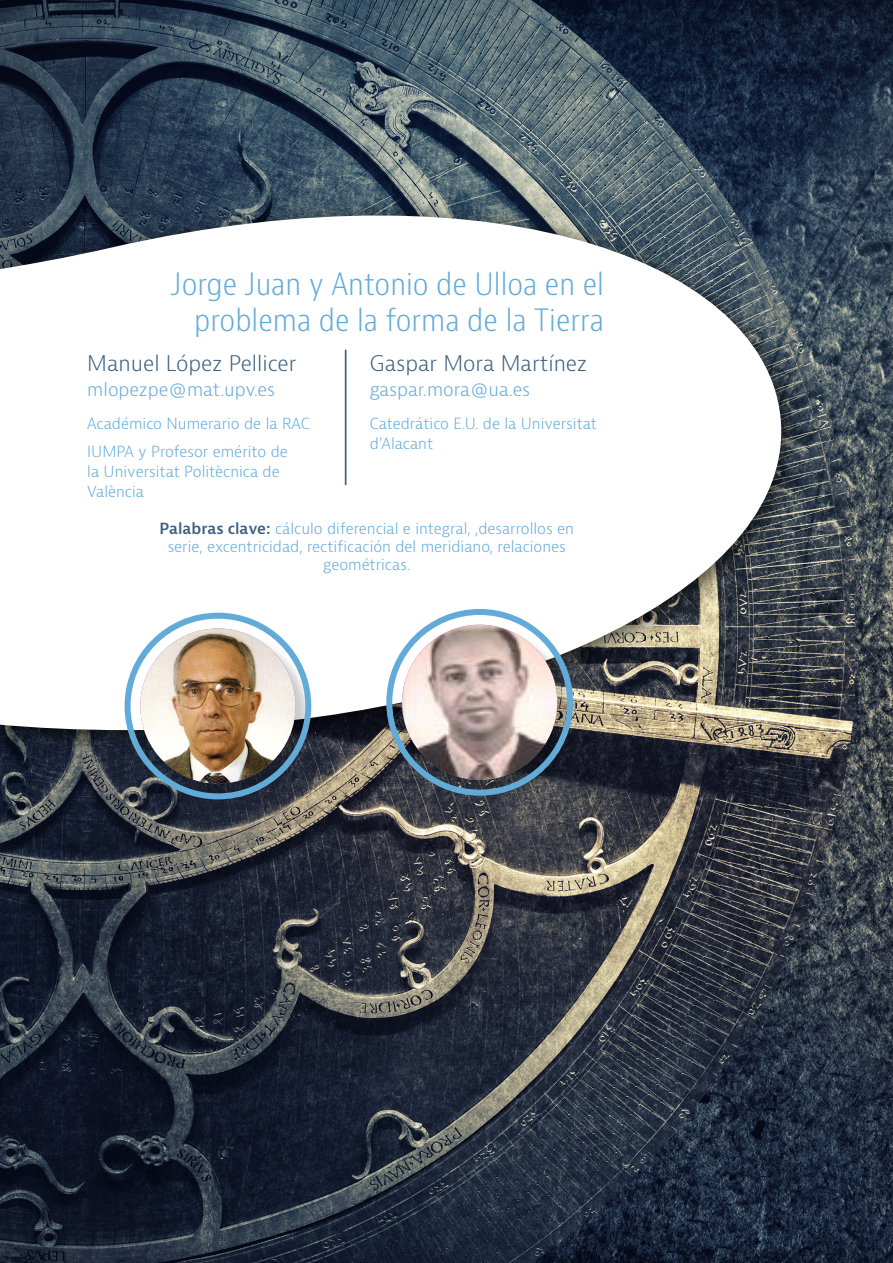
<style>
.page{position:relative;width:893px;height:1263px;background:#fff}
.page>*{position:absolute;margin:0;border:0;box-sizing:border-box;transform-origin:0 0}
.Título_Portada_Artíc{font:300 condensed 30px/36px "Bernino Sans";color:#62abd9;text-align:right}
.Autores_Portada_Artí{font:300 21px "Bernina Sans";color:#3b6081}
.Correo_Autores_Porta{font:300 18px "Bernina Sans";color:#62abd9}
.Correo_Autores_Porta-2{font:300 15px/18px "Bernina Sans";color:#62abd9;text-align:center}
.Afiliación_Autor_Por{font:300 15px/19.5px "Bernina Sans";color:#62abd9}
.s1{font-weight:600;color:#3b6081}
</style>
<div class="page">
<img style="left:0;top:0;width:893px;height:1263px">
<div style="left:0;top:197px;width:808px;height:562px;background:#000;opacity:.75"></div>
<svg style="left:0;top:158px;width:781px;height:572px"></svg>
<div style="left:143px;top:631px;width:171px;height:171px;background:#000;opacity:.2"></div>
<img style="left:140px;top:628px;width:156px;height:156px;border-radius:78px">
<div style="left:125px;top:613px;width:186px;height:186px;border:6px solid #62abd9;border-radius:50%"></div>
<div style="left:405px;top:627px;width:171px;height:171px;background:#000;opacity:.2"></div>
<img style="left:402px;top:625px;width:155px;height:155px;border-radius:78px">
<div style="left:386px;top:609px;width:187px;height:187px;border:6px solid #62abd9;border-radius:50%"></div>
<svg style="left:345px;top:350px;width:1px;height:135px"></svg>
<p class="Título_Portada_Artíc" style="left:171px;top:267px;width:434px">Jorge Juan y Antonio de Ulloa en el problema de la forma de la Tierra</p>
<p class="Autores_Portada_Artí" style="left:87px;top:349px;width:211px">Manuel López Pellicer</p>
<p class="Correo_Autores_Porta" style="left:87px;top:378px;width:189px">mlopezpe@mat.upv.es</p>
<p class="Autores_Portada_Artí" style="left:370px;top:349px;width:219px">Gaspar Mora Martínez</p>
<p class="Correo_Autores_Porta" style="left:370px;top:378px;width:162px">gaspar.mora@ua.es</p>
<p class="Afiliación_Autor_Por" style="left:87px;top:414px;width:224px">Académico Numerario de la RAC</p>
<p class="Afiliación_Autor_Por" style="left:87px;top:442px;width:202px">IUMPA y Profesor emérito de la Universitat Politècnica de<br>València</p>
<p class="Afiliación_Autor_Por" style="left:370px;top:414px;width:229px">Catedrático E.U. de la Universitat d’Alacant</p>
<p class="Correo_Autores_Porta-2" style="left:160px;top:519px;width:416px"><span class="s1">Palabras clave:</span> cálculo diferencial e integral, ,desarrollos en serie, excentricidad, rectificación del meridiano, relaciones geométricas.</p>
</div>
